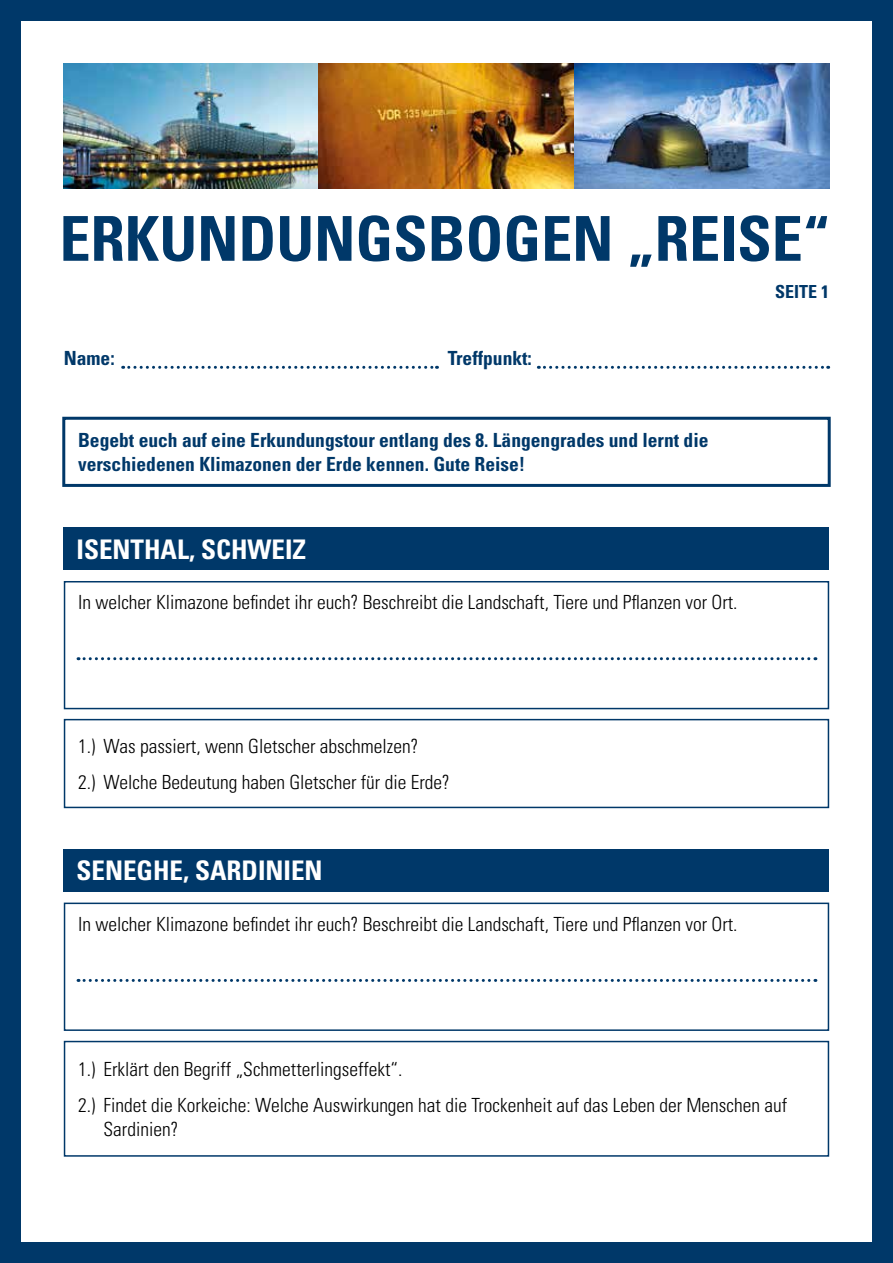
<style>
.page{position:relative;width:893px;height:1263px;background:#003869}
.page>*{position:absolute;margin:0;border:0;box-sizing:border-box;transform-origin:0 0}
.t1{font:700 condensed 61.95px "Univers LT Std";color:#003869}
.t2{font:700 condensed 27px "Univers LT Std";color:#fff}
.t3{font:300 condensed 19.5px/36.2px "Univers LT Std";color:#000}
.t4{font:700 condensed 19.5px/23.4px "Univers LT Std";color:#003869}
.t5{font:700 condensed 18px "Univers LT Std";color:#003869}
</style>
<div class="page">
<div style="left:21px;top:21px;width:851px;height:1221px;background:#fff"></div>
<img style="left:64px;top:64px;width:765px;height:125px">
<svg style="left:123px;top:366px;width:314px;height:3px"></svg>
<svg style="left:538px;top:366px;width:291px;height:3px"></svg>
<div style="left:62px;top:417px;width:769px;height:70px;border:3px solid #003869"></div>
<div style="left:64px;top:527px;width:765px;height:43px;background:#003869"></div>
<div style="left:64px;top:581px;width:765px;height:128px;border:2px solid #003869"></div>
<svg style="left:78px;top:657px;width:738px;height:3px"></svg>
<div style="left:64px;top:719px;width:765px;height:89px;border:2px solid #003869"></div>
<div style="left:64px;top:849px;width:765px;height:43px;background:#003869"></div>
<div style="left:64px;top:902px;width:765px;height:129px;border:2px solid #003869"></div>
<svg style="left:78px;top:979px;width:738px;height:3px"></svg>
<div style="left:64px;top:1041px;width:765px;height:116px;border:2px solid #003869"></div>
<h1 class="t1" style="left:60px;top:201px;width:772px">ERKUNDUNGSBOGEN „REISE“</h1>
<p class="t4" style="left:64px;top:346px;width:52px">Name:</p>
<p class="t4" style="left:448px;top:346px;width:86px">Treffpunkt:</p>
<p class="t4" style="left:78px;top:428px;width:632px">Begebt euch auf eine Erkundungstour entlang des 8. Längengrades und lernt die verschiedenen Klimazonen der Erde kennen. Gute Reise!</p>
<h2 class="t2" style="left:77px;top:532px;width:231px">ISENTHAL, SCHWEIZ</h2>
<p class="t3" style="left:78px;top:584px;width:661px">In welcher Klimazone befindet ihr euch? Beschreibt die Landschaft, Tiere und Pflanzen vor Ort.</p>
<p class="t5" style="left:775px;top:280px;width:55px">SEITE 1</p>
<p class="t3" style="left:78px;top:727px;width:373px">1.) Was passiert, wenn Gletscher abschmelzen?<br>2.) Welche Bedeutung haben Gletscher für die Erde?</p>
<h2 class="t2" style="left:77px;top:854px;width:248px">SENEGHE, SARDINIEN</h2>
<p class="t3" style="left:78px;top:906px;width:661px">In welcher Klimazone befindet ihr euch? Beschreibt die Landschaft, Tiere und Pflanzen vor Ort.</p>
<p class="t3" style="left:78px;top:1051px;width:711px">1.) Erklärt den Begriff „Schmetterlingseffekt“.<br>2.) Findet die Korkeiche: Welche Auswirkungen hat die Trockenheit auf das Leben der Menschen auf</p>
<p class="t3" style="left:104px;top:1111px;width:76px">Sardinien?</p>
</div>
